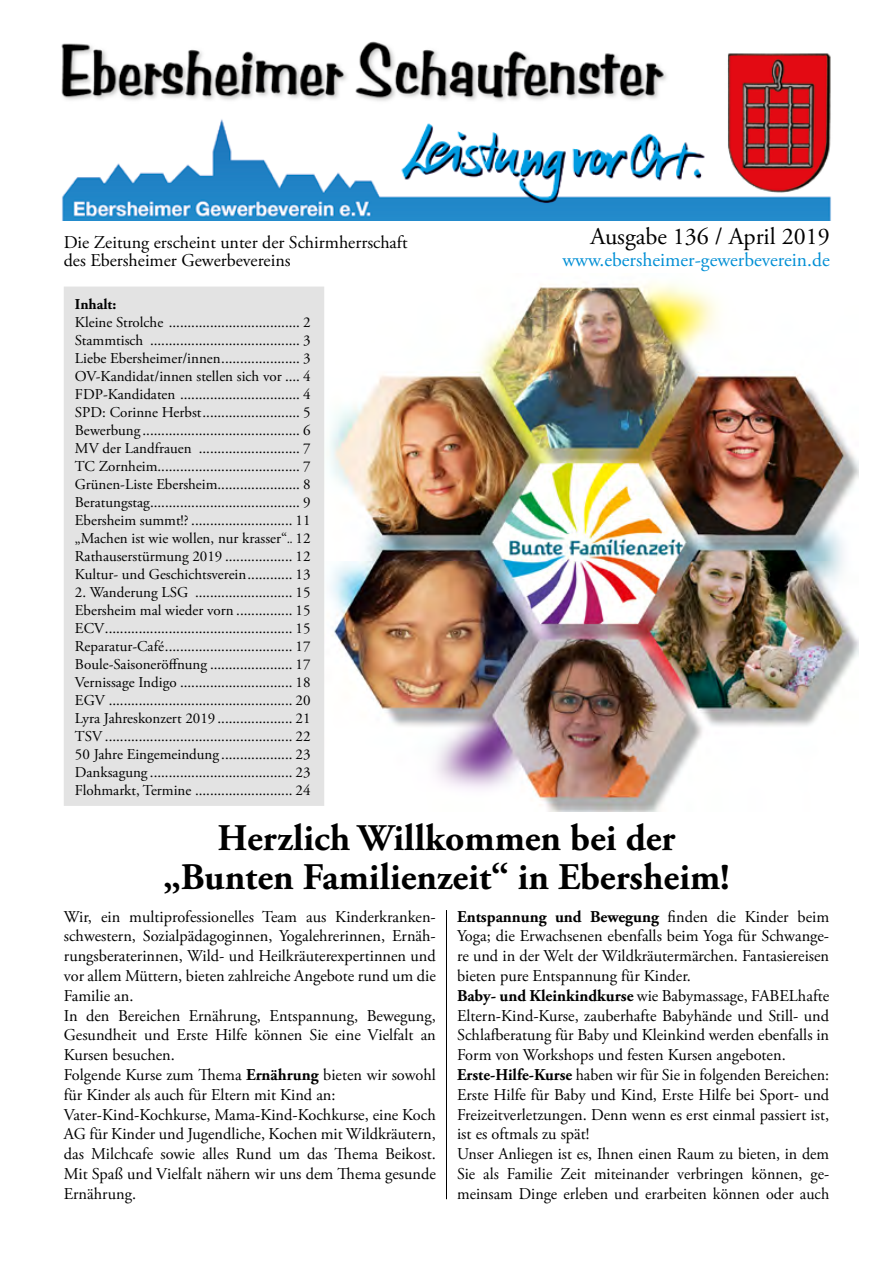
<style>
.page{position:relative;width:893px;height:1263px;background:#fff}
.page>*{position:absolute;margin:0;border:0;box-sizing:border-box;transform-origin:0 0}
.t1{font:700 37.5px/39px "Adobe Garamond Pro";color:#000;text-align:center}
.t2{font:24px "Adobe Garamond Pro";color:#000}
.t3{font:19.5px "Adobe Garamond Pro";color:#008fd5}
.t4{font:18px/18px "Adobe Garamond Pro";color:#000}
.t5{font:16.5px/19.8px "Adobe Garamond Pro";color:#000}
.t6{font:15px/18px "Adobe Garamond Pro";color:#000;text-align:justify}
.t7{font:700 15px "Adobe Garamond Pro";color:#000}
.s1{font-weight:700}
</style>
<div class="page">
<img style="left:61px;top:41px;width:770px;height:179px">
<img style="left:320px;top:282px;width:538px;height:530px">
<div style="left:65px;top:288px;width:258px;height:516px;background:#e3e3e3"></div>
<div style="left:64px;top:287px;width:260px;height:519px;border:3px solid #e3e3e3"></div>
<hr style="left:446px;top:910px;width:1px;height:289px;background:#000">
<p class="t4" style="left:64px;top:234px;width:345px">Die Zeitung erscheint unter der Schirmherrschaft des Ebersheimer Gewerbevereins</p>
<h2 class="t2" style="left:590px;top:222px;width:241px">Ausgabe 136 / April 2019</h2>
<p class="t3" style="left:562px;top:248px;width:269px">www.ebersheimer-gewerbeverein.de</p>
<p class="t7" style="left:75px;top:295px;width:43px">Inhalt:</p>
<p class="t6" style="left:75px;top:313px;width:237px">Kleine Strolche ................................... 2<br>Stammtisch ........................................ 3<br>Liebe Ebersheimer/innen..................... 3<br>OV-Kandidat/innen stellen sich vor .... 4<br>FDP-Kandidaten ................................ 4<br>SPD: Corinne Herbst.......................... 5<br>Bewerbung .......................................... 6<br>MV der Landfrauen ........................... 7<br>TC Zornheim...................................... 7<br>Grünen-Liste Ebersheim...................... 8<br>Beratungstag........................................ 9<br>Ebersheim summt!? ........................... 11 „Machen ist wie wollen, nur krasser“.. 12<br>Rathauserstürmung 2019 .................. 12<br>Kultur- und Geschichtsverein............ 13</p>
<p class="t6" style="left:75px;top:583px;width:237px">2. Wanderung LSG .......................... 15<br>Ebersheim mal wieder vorn ............... 15<br>ECV.................................................. 15<br>Reparatur-Café.................................. 17<br>Boule-Saisoneröffnung ...................... 17<br>Vernissage Indigo .............................. 18<br>EGV ................................................. 20<br>Lyra Jahreskonzert 2019 .................... 21<br>TSV .................................................. 22<br>50 Jahre Eingemeindung ................... 23<br>Danksagung ...................................... 23<br>Flohmarkt, Termine .......................... 24</p>
<h1 class="t1" style="left:163px;top:819px;width:568px">Herzlich Willkommen bei der „Bunten Familienzeit“ in Ebersheim!</h1>
<p class="t5" style="left:64px;top:907px;width:374px">Wir, ein multiprofessionelles Team aus Kinderkranken&shy;schwestern, Sozialpädagoginnen, Yogalehrerinnen, Ernäh&shy;rungsberaterinnen, Wild- und Heilkräuterexpertinnen und vor allem Müttern, bieten zahlreiche Angebote rund um die Familie an.<br>In den Bereichen Ernährung, Entspannung, Bewegung, Gesundheit und Erste Hilfe können Sie eine Vielfalt an Kursen besuchen.<br>Folgende Kurse zum Thema <span class="s1">Ernährung</span> bieten wir sowohl für Kinder als auch für Eltern mit Kind an:<br>Vater-Kind-Kochkurse, Mama-Kind-Kochkurse, eine Koch AG für Kinder und Jugendliche, Kochen mit Wildkräutern, das Milchcafe sowie alles Rund um das Thema Beikost.<br>Mit Spaß und Vielfalt nähern wir uns dem Thema gesunde Ernährung.</p>
<p class="t5" style="left:457px;top:907px;width:374px"><span class="s1">Entspannung und Bewegung</span> finden die Kinder beim Yoga; die Erwachsenen ebenfalls beim Yoga für Schwange&shy;re und in der Welt der Wildkräutermärchen. Fantasiereisen bieten pure Entspannung für Kinder.<br><span class="s1">Baby- und Kleinkindkurse</span> wie Babymassage, FABELhafte Eltern-Kind-Kurse, zauberhafte Babyhände und Still- und Schlafberatung für Baby und Kleinkind werden ebenfalls in Form von Workshops und festen Kursen angeboten.<br><span class="s1">Erste-Hilfe-Kurse</span> haben wir für Sie in folgenden Bereichen:<br>Erste Hilfe für Baby und Kind, Erste Hilfe bei Sport- und Freizeitverletzungen. Denn wenn es erst einmal passiert ist, ist es oftmals zu spät!<br>Unser Anliegen ist es, Ihnen einen Raum zu bieten, in dem Sie als Familie Zeit miteinander verbringen können, ge&shy;meinsam Dinge erleben und erarbeiten können oder auch</p>
</div>
